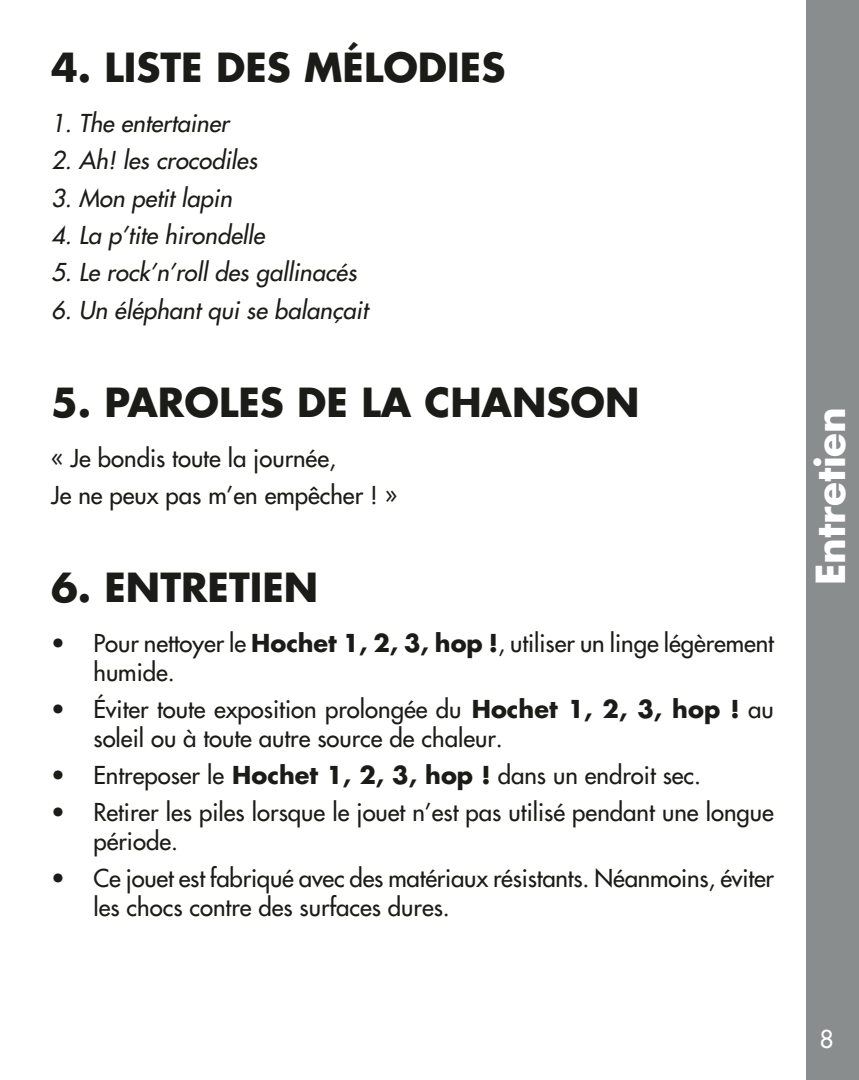
<style>
.page{position:relative;width:859px;height:1080px;background:#fff}
.page>*{position:absolute;margin:0;border:0;box-sizing:border-box;transform-origin:0 0}
.t1{font:700 39px "Futura";color:#1b1b17}
.t2{font:700 39px "Futura";color:#fff}
.t3{font:24px/28.8px "Futura";color:#1b1b17}
.t4{font:italic 24px "Futura";color:#1b1b17}
.t5{font:24px "Futura";color:#fff}
.s1{font-weight:700}
</style>
<div class="page">
<div style="left:806px;top:0;width:53px;height:1080px;background:#898d8e"></div>
<h1 class="t1" style="left:51px;top:42px;width:456px">4. LISTE DES MÉLODIES</h1>
<p class="t4" style="left:51px;top:108px;width:179px">1. The entertainer</p>
<p class="t4" style="left:51px;top:146px;width:208px">2. Ah! les crocodiles</p>
<p class="t4" style="left:51px;top:183px;width:182px">3. Mon petit lapin</p>
<p class="t4" style="left:51px;top:220px;width:215px">4. La p’tite hirondelle</p>
<p class="t4" style="left:51px;top:257px;width:307px">5. Le rock’n’roll des gallinacés</p>
<p class="t4" style="left:51px;top:295px;width:318px">6. Un éléphant qui se balançait</p>
<h1 class="t1" style="left:51px;top:376px;width:590px">5. PAROLES DE LA CHANSON</h1>
<p class="t3" style="left:51px;top:439px;width:348px;line-height:37.2px">« Je bondis toute la journée,<br>Je ne peux pas m’en empêcher ! »</p>
<h1 class="t1" style="left:51px;top:561px;width:269px">6. ENTRETIEN</h1>
<p class="t3" style="left:93px;top:629px;width:682px;text-indent:-42px">• Pour nettoyer le <span class="s1">Hochet 1, 2, 3, hop !</span>, utiliser un linge légèrement humide.</p>
<p class="t3" style="left:93px;top:695px;width:682px;text-indent:-42px">• Éviter toute exposition prolongée du <span class="s1">Hochet 1, 2, 3, hop !</span> au soleil ou à toute autre source de chaleur.</p>
<p class="t3" style="left:51px;top:761px;width:652px">• Entreposer le <span class="s1">Hochet 1, 2, 3, hop !</span> dans un endroit sec.</p>
<p class="t3" style="left:93px;top:798px;width:682px;text-indent:-42px">• Retirer les piles lorsque le jouet n’est pas utilisé pendant une longue période.</p>
<p class="t3" style="left:93px;top:864px;width:682px;text-indent:-42px">• Ce jouet est fabriqué avec des matériaux résistants. Néanmoins, éviter les chocs contre des surfaces dures.</p>
<h1 class="t2" style="left:804px;top:585px;width:180px;rotate:-90deg">Entretien</h1>
<p class="t5" style="left:820px;top:1024px;width:15px">8</p>
</div>
